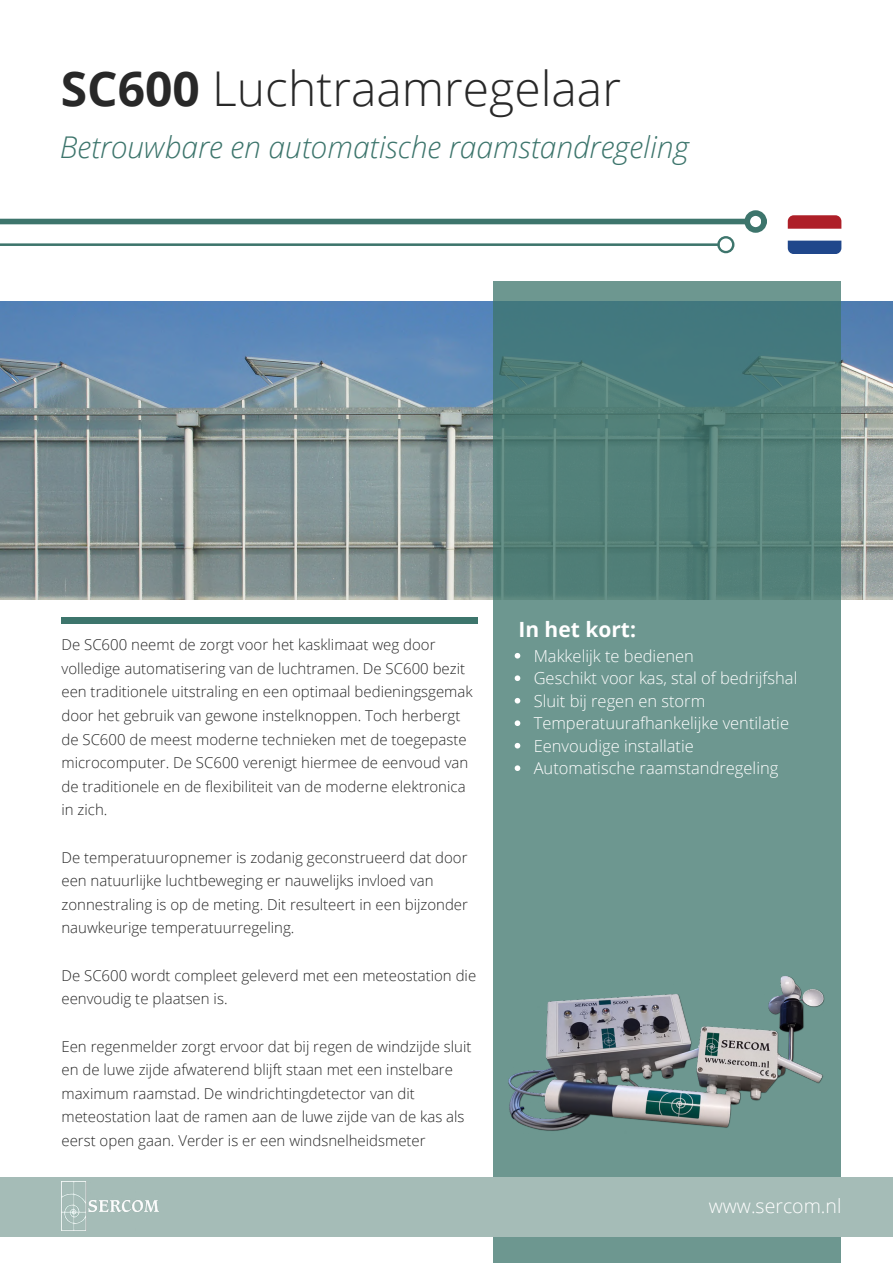
<style>
.page{position:relative;width:893px;height:1264px;background:#fff}
.page>*{position:absolute;margin:0;border:0;box-sizing:border-box;transform-origin:0 0}
.t1{font:300 48px "Open Sans";color:#282828}
.t2{font:italic 300 30px "Open Sans";color:#3d756c}
.t3{font:700 21px "Open Sans";color:#fff}
.t4{font:300 19.5px "Open Sans";color:#fff}
.t5{font:300 16.5px "Open Sans";color:#fff}
.t6{font:300 15px/23.5px "Open Sans";color:#282828}
.s1{font-weight:700}
</style>
<div class="page">
<svg style="left:0;top:236px;width:734px;height:17px"></svg>
<img style="left:0;top:301px;width:892px;height:298px">
<img style="left:493px;top:281px;width:347px;height:980px">
<div style="left:61px;top:617px;width:416px;height:6px;background:#3d756c"></div>
<svg style="left:787px;top:215px;width:54px;height:14px"></svg>
<svg style="left:787px;top:241px;width:54px;height:12px"></svg>
<div style="left:0;top:219px;width:744px;height:5px;background:#3d756c"></div>
<div style="left:744px;top:210px;width:22px;height:23px;border:6px solid #3d756c;border-radius:50%"></div>
<div style="left:0;top:1177px;width:892px;height:59px;background:#a5bcb7"></div>
<img style="left:61px;top:1181px;width:97px;height:49px">
<svg style="left:514px;top:653px;width:6px;height:5px"></svg>
<svg style="left:514px;top:675px;width:6px;height:6px"></svg>
<svg style="left:514px;top:698px;width:6px;height:5px"></svg>
<svg style="left:514px;top:720px;width:6px;height:6px"></svg>
<svg style="left:514px;top:743px;width:6px;height:5px"></svg>
<svg style="left:514px;top:765px;width:6px;height:6px"></svg>
<img style="left:505px;top:972px;width:322px;height:161px">
<p class="t1" style="left:61px;top:55px;width:561px"><span class="s1">SC600</span> Luchtraamregelaar</p>
<p class="t2" style="left:60px;top:126px;width:630px">Betrouwbare en automatische raamstandregeling</p>
<p class="t6" style="left:61px;top:632px;width:412px">De SC600 neemt de zorgt voor het kasklimaat weg door volledige automatisering van de luchtramen. De SC600 bezit een traditionele uitstraling en een optimaal bedieningsgemak door het gebruik van gewone instelknoppen. Toch herbergt de SC600 de meest moderne technieken met de toegepaste microcomputer. De SC600 verenigt hiermee de eenvoud van de traditionele en de flexibiliteit van de moderne elektronica in zich.</p>
<p class="t6" style="left:61px;top:845px;width:408px">De temperatuuropnemer is zodanig geconstrueerd dat door een natuurlijke luchtbeweging er nauwelijks invloed van zonnestraling is op de meting. Dit resulteert in een bijzonder nauwkeurige temperatuurregeling.</p>
<p class="t6" style="left:61px;top:963px;width:416px">De SC600 wordt compleet geleverd met een meteostation die eenvoudig te plaatsen is.</p>
<p class="t6" style="left:61px;top:1033px;width:411px">Een regenmelder zorgt ervoor dat bij regen de windzijde sluit en de luwe zijde afwaterend blijft staan met een instelbare maximum raamstad. De windrichtingdetector van dit meteostation laat de ramen aan de luwe zijde van de kas als eerst open gaan. Verder is er een windsnelheidsmeter</p>
<p class="t3" style="left:518px;top:614px;width:119px">In het kort:</p>
<p class="t5" style="left:533px;top:644px;width:162px">Makkelijk te bedienen</p>
<p class="t5" style="left:533px;top:666px;width:265px">Geschikt voor kas, stal of bedrijfshal</p>
<p class="t5" style="left:533px;top:689px;width:173px">Sluit bij regen en storm</p>
<p class="t5" style="left:533px;top:711px;width:257px">Temperatuurafhankelijke ventilatie</p>
<p class="t5" style="left:533px;top:734px;width:162px">Eenvoudige installatie</p>
<p class="t5" style="left:533px;top:756px;width:246px">Automatische raamstandregeling</p>
<p class="t4" style="left:708px;top:1191px;width:134px">www.sercom.nl</p>
</div>
